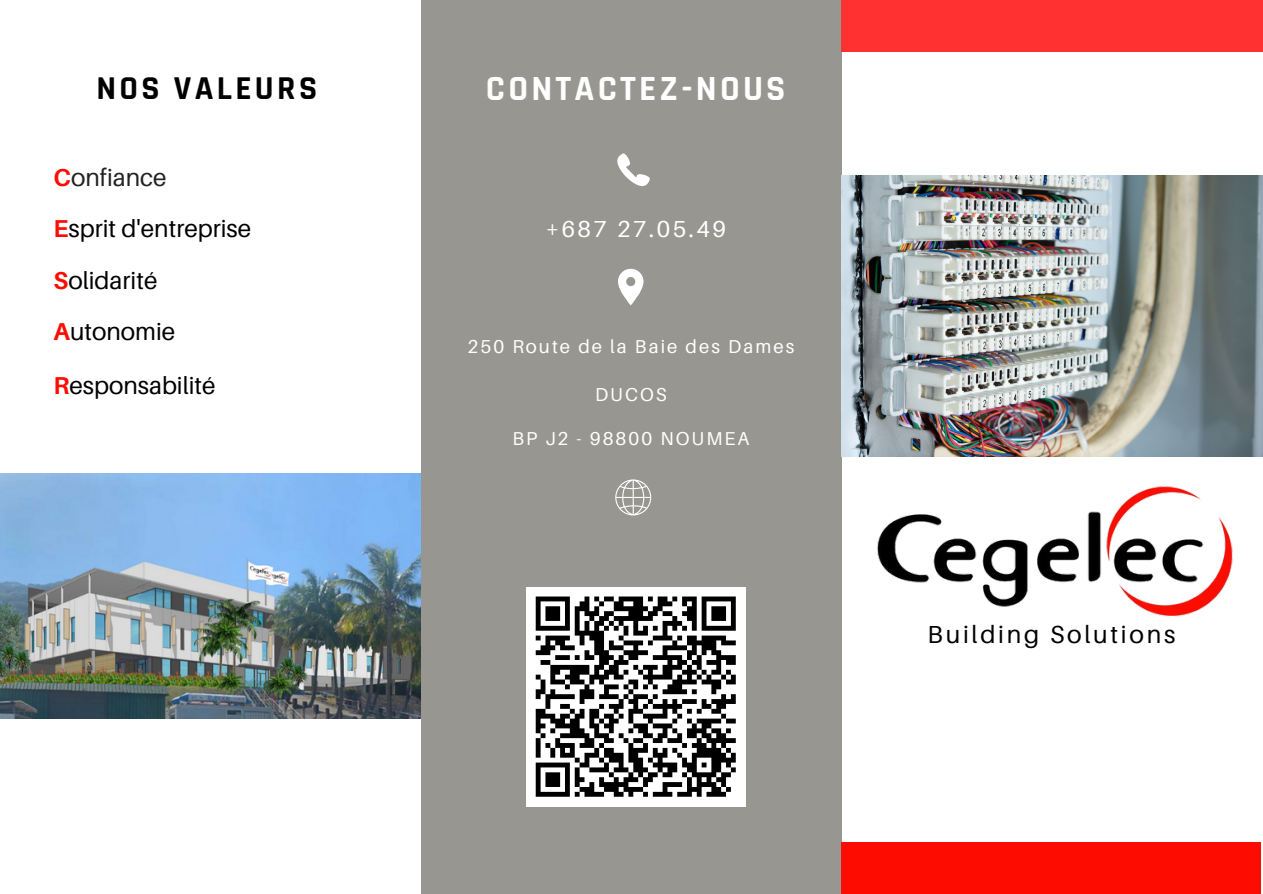
<style>
.page{position:relative;width:1263px;height:894px;background:#fff}
.page>*{position:absolute;margin:0;border:0;box-sizing:border-box;transform-origin:0 0}
.t1{font:700 35.85px "Rajdhani";letter-spacing:.09em;color:#fff}
.t2{font:700 33.75px "Rajdhani";letter-spacing:.1em;color:#000}
.t3{font:24.6px "Aileron";letter-spacing:.11em;color:#000}
.t4{font:24.45px "Aileron";color:#000}
.t5{font:24.45px "Aileron";color:#222}
.t6{font:23.1px "Aileron";letter-spacing:.11em;color:#fff}
.t7{font:18.6px "Aileron";letter-spacing:.11em;color:#fff}
.s1{font-weight:700;color:#fd0d01}
</style>
<div class="page">
<div style="left:421px;top:0;width:420px;height:893px;background:#989690"></div>
<div style="left:842px;top:842px;width:419px;height:51px;background:#fd0d01"></div>
<svg style="left:618px;top:153px;width:31px;height:33px"></svg>
<svg style="left:618px;top:269px;width:25px;height:36px"></svg>
<svg style="left:615px;top:479px;width:36px;height:36px"></svg>
<div style="left:842px;top:0;width:421px;height:51px;background:#ff3131"></div>
<img style="left:877px;top:486px;width:356px;height:131px">
<div style="left:526px;top:586px;width:219px;height:220px;background:#fff"></div>
<svg style="left:535px;top:596px;width:201px;height:201px"></svg>
<img style="left:0;top:473px;width:421px;height:244px">
<img style="left:842px;top:176px;width:420px;height:280px">
<p class="t2" style="left:96px;top:68px;width:222px">NOS VALEURS</p>
<p class="t5" style="left:54px;top:162px;width:114px"><span class="s1">C</span>onfiance</p>
<p class="t4" style="left:54px;top:213px;width:199px"><span class="s1">E</span>sprit d'entreprise</p>
<p class="t4" style="left:54px;top:265px;width:105px"><span class="s1">S</span>olidarité</p>
<p class="t4" style="left:54px;top:316px;width:123px"><span class="s1">A</span>utonomie</p>
<p class="t4" style="left:54px;top:370px;width:164px"><span class="s1">R</span>esponsabilité</p>
<p class="t1" style="left:486px;top:67px;width:301px">CONTACTEZ-NOUS</p>
<p class="t6" style="left:546px;top:214px;width:182px">+687 27.05.49</p>
<p class="t7" style="left:468px;top:334px;width:328px">250 Route de la Baie des Dames</p>
<p class="t7" style="left:595px;top:382px;width:73px">DUCOS</p>
<p class="t7" style="left:512px;top:427px;width:239px">BP J2 - 98800 NOUMEA</p>
<p class="t3" style="left:927px;top:618px;width:249px">Building Solutions</p>
</div>
